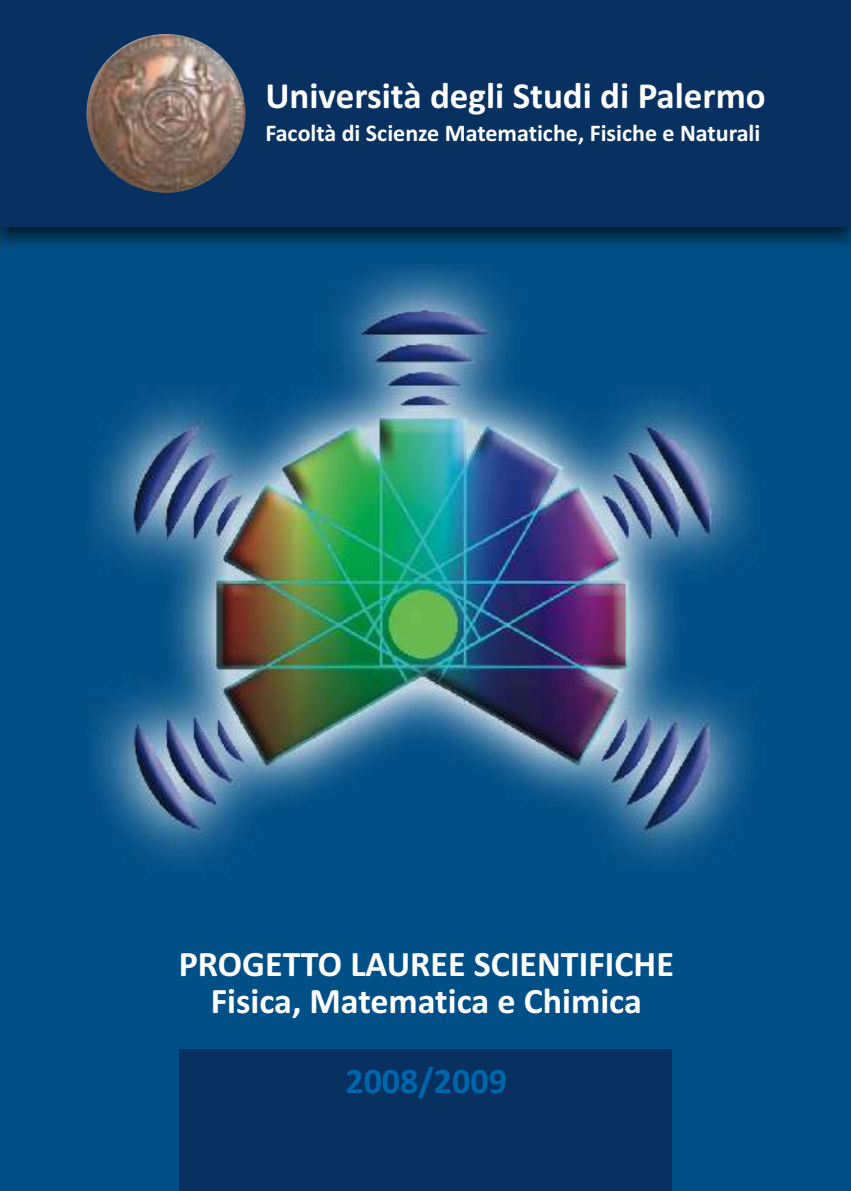
<style>
.page{position:relative;width:851px;height:1191px;background:#fff}
.page>*{position:absolute;margin:0;border:0;box-sizing:border-box;transform-origin:0 0}
.t1{font:700 37px "Calibri";color:#fff}
.t2{font:700 36px/37.2px "Calibri";color:#fff;text-align:center}
.t3{font:700 36px "Calibri";color:#0066ab}
.t4{font:700 24px "Calibri";color:#fff}
</style>
<div class="page">
<div style="left:0;top:0;width:850px;height:1191px;background:#004f87"></div>
<img style="left:0;top:227px;width:850px;height:21px">
<img style="left:94px;top:264px;width:657px;height:595px">
<div style="left:0;top:0;width:850px;height:227px;background:#083061"></div>
<img style="left:87px;top:34px;width:158px;height:159px;border-radius:50%">
<div style="left:179px;top:1049px;width:492px;height:142px;background:#083061"></div>
<p class="t1" style="left:265px;top:80px;width:502px">Università degli Studi di Palermo</p>
<p class="t4" style="left:265px;top:123px;width:496px">Facoltà di Scienze Matematiche, Fisiche e Naturali</p>
<p class="t2" style="left:179px;top:948px;width:496px">PROGETTO LAUREE SCIENTIFICHE<br>Fisica, Matematica e Chimica</p>
<p class="t3" style="left:345px;top:1066px;width:163px">2008/2009</p>
</div>
